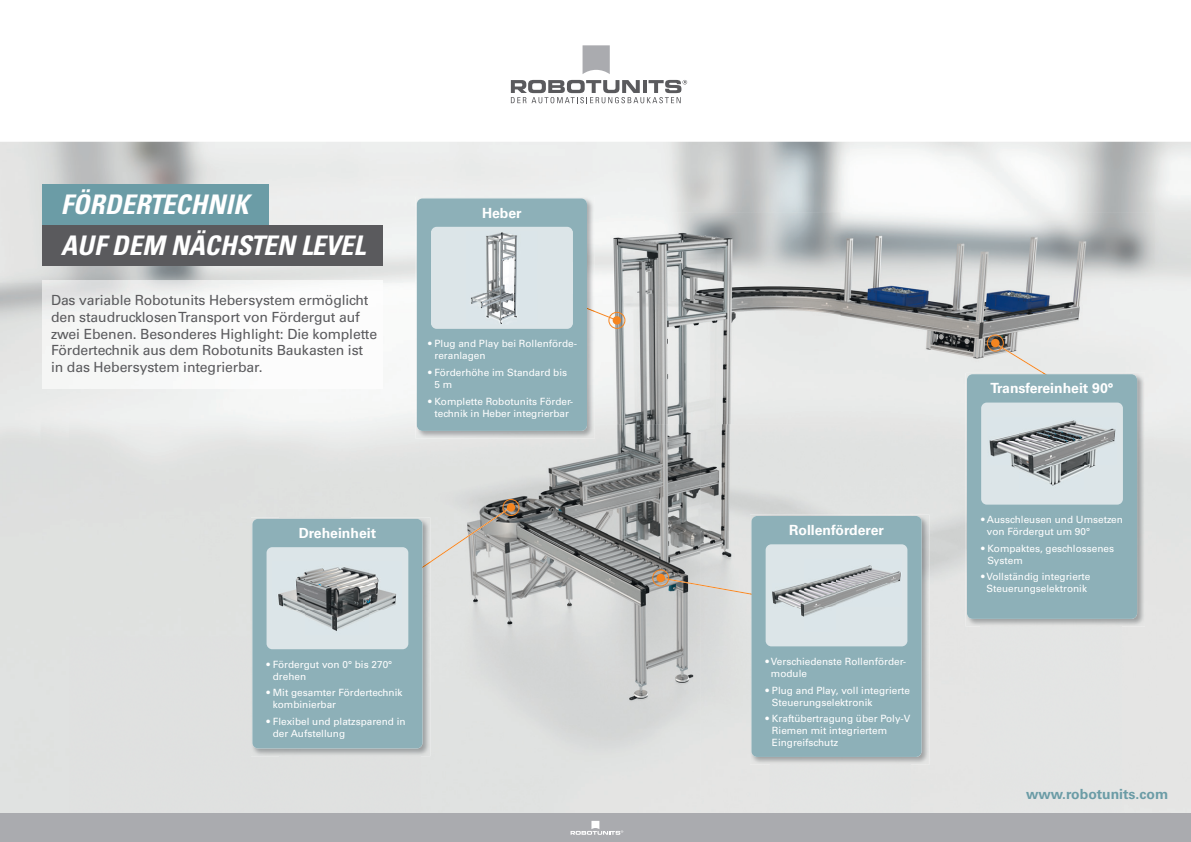
<style>
.page{position:relative;width:1191px;height:842px;background:#fff}
.page>*{position:absolute;margin:0;border:0;box-sizing:border-box;transform-origin:0 0}
.t1{font:italic 700 condensed 27px/40.8px "Univers LT Std";color:#fff}
.t2{font:14px/16.8px "Univers LT Std";letter-spacing:-.01em;color:#5a5a5d}
.t3{font:700 14px "Univers LT Std";color:#fff}
.t4{font:700 14px "Univers LT Std";color:#6b9ca6}
.t5{font:10px/12px "Univers LT Std";color:#fff}
</style>
<div class="page">
<img style="left:0;top:142px;width:420px;height:141px">
<img style="left:595px;top:212px;width:245px;height:212px">
<img style="left:840px;top:212px;width:315px;height:177px">
<img style="left:420px;top:424px;width:280px;height:390px">
<img style="left:700px;top:424px;width:141px;height:107px">
<img style="left:700px;top:531px;width:70px;height:283px">
<div style="left:0;top:814px;width:1191px;height:28px;background:#aaabaf"></div>
<svg style="left:570px;top:821px;width:53px;height:14px"></svg>
<svg style="left:511px;top:80px;width:176px;height:23px"></svg>
<svg style="left:582px;top:45px;width:28px;height:29px"></svg>
<div style="left:507px;top:503px;width:8px;height:9px;background:#f58520;border-radius:50%"></div>
<div style="left:502px;top:499px;width:17px;height:17px;border:1px solid #f58520;border-radius:50%"></div>
<svg style="left:612px;top:316px;width:9px;height:9px"></svg>
<div style="left:608px;top:312px;width:17px;height:17px;border:1px solid #f58520;border-radius:50%"></div>
<div style="left:991px;top:339px;width:8px;height:8px;background:#f58520;border-radius:50%"></div>
<div style="left:986px;top:335px;width:17px;height:17px;border:1px solid #f58520;border-radius:50%"></div>
<div style="left:656px;top:574px;width:9px;height:8px;background:#f58520;border-radius:50%"></div>
<div style="left:652px;top:569px;width:17px;height:17px;border:1px solid #f58520;border-radius:50%"></div>
<img style="left:965px;top:373px;width:180px;height:253px">
<svg style="left:995px;top:343px;width:70px;height:31px;background:#e2dfda"></svg>
<div style="left:967px;top:374px;width:170px;height:245px;background:#8db0b8;border-radius:6px"></div>
<div style="left:981px;top:403px;width:142px;height:102px;background:#dce5e8;border-radius:6px"></div>
<img style="left:989px;top:420px;width:127px;height:66px">
<img style="left:750px;top:515px;width:179px;height:250px">
<svg style="left:661px;top:578px;width:90px;height:23px;background:#c9c6c0"></svg>
<div style="left:751px;top:516px;width:170px;height:241px;background:#8db0b8;border-radius:6px"></div>
<div style="left:765px;top:544px;width:142px;height:102px;background:#dce5e8;border-radius:6px"></div>
<img style="left:772px;top:565px;width:129px;height:52px">
<img style="left:415px;top:197px;width:180px;height:241px">
<svg style="left:587px;top:300px;width:30px;height:21px"></svg>
<div style="left:417px;top:198px;width:170px;height:233px;background:#8db0b8;border-radius:6px"></div>
<div style="left:431px;top:227px;width:142px;height:102px;background:#dce5e8;border-radius:6px"></div>
<img style="left:471px;top:232px;width:46px;height:92px">
<img style="left:251px;top:517px;width:179px;height:239px">
<svg style="left:414px;top:507px;width:97px;height:66px;background:#c6c5c2"></svg>
<div style="left:252px;top:519px;width:170px;height:229px;background:#8db0b8;border-radius:6px"></div>
<div style="left:266px;top:547px;width:142px;height:102px;background:#dce5e8;border-radius:6px"></div>
<img style="left:278px;top:567px;width:118px;height:64px">
<div style="left:43px;top:184px;width:226px;height:41px;background:#6b9ca6"></div>
<div style="left:43px;top:225px;width:340px;height:41px;background:#5a5a5d"></div>
<img style="left:43px;top:281px;width:340px;height:107px">
<h1 class="t1" style="left:61px;top:185px;width:306px">FÖRDERTECHNIK<br>AUF DEM NÄCHSTEN LEVEL</h1>
<h2 class="t2" style="left:51px;top:292px;width:328px">Das variable Robotunits Hebersystem ermöglicht den staudrucklosen Transport von Fördergut auf zwei Ebenen. Besonderes Highlight: Die komplette Fördertechnik aus dem Robotunits Baukasten ist in das Hebersystem integrierbar.</h2>
<h2 class="t3" style="left:299px;top:525px;width:79px">Dreheinheit</h2>
<h2 class="t3" style="left:482px;top:205px;width:41px">Heber</h2>
<p class="t5" style="left:434px;top:338px;width:144px;text-indent:-6px">• Plug and Play bei Rollenförde&shy;reranlagen</p>
<p class="t5" style="left:434px;top:366px;width:134px;text-indent:-6px">• Förderhöhe im Standard bis<br>5 m</p>
<p class="t5" style="left:428px;top:395px;width:147px;text-align:center">• Komplette Robotunits Förder&shy;technik in Heber integrierbar</p>
<p class="t5" style="left:273px;top:658px;width:121px;text-indent:-6px">• Fördergut von 0° bis 270° drehen</p>
<p class="t5" style="left:273px;top:687px;width:131px;text-indent:-6px">• Mit gesamter Fördertechnik kombinierbar</p>
<p class="t5" style="left:273px;top:715px;width:134px;text-indent:-6px">• Flexibel und platzsparend in der Aufstellung</p>
<h2 class="t3" style="left:789px;top:522px;width:96px">Rollenförderer</h2>
<p class="t5" style="left:771px;top:655px;width:137px;text-indent:-5px">• Verschiedenste Rollenförder&shy;module</p>
<p class="t5" style="left:772px;top:684px;width:139px;text-indent:-6px">• Plug and Play, voll integrierte<br>Steuerungselektronik</p>
<p class="t5" style="left:772px;top:712px;width:140px;text-indent:-6px">• Kraftübertragung über Poly-V<br>Riemen mit integriertem<br>Eingreifschutz</p>
<h2 class="t3" style="left:990px;top:380px;width:124px">Transfereinheit 90°</h2>
<p class="t5" style="left:987px;top:514px;width:137px;text-indent:-6px">• Ausschleusen und Umsetzen von Fördergut um 90°</p>
<p class="t5" style="left:987px;top:542px;width:128px;text-indent:-6px">• Kompaktes, geschlossenes<br>System</p>
<p class="t5" style="left:981px;top:571px;width:111px;text-align:center">• Vollständig integrierte<br>Steuerungselektronik</p>
<h2 class="t4" style="left:1026px;top:786px;width:144px">www.robotunits.com</h2>
</div>
